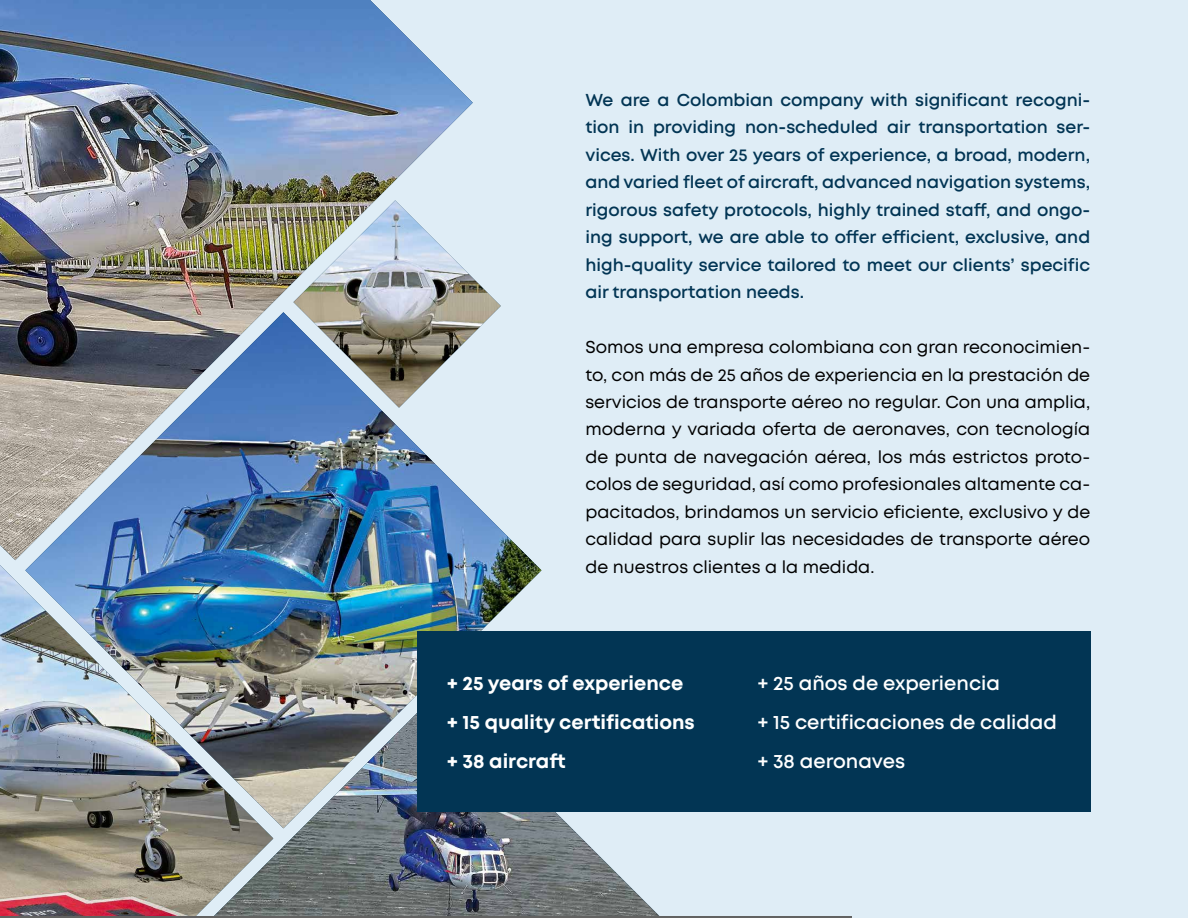
<style>
.page{position:relative;width:1188px;height:918px;background:#dfedf6}
.page>*{position:absolute;margin:0;border:0;box-sizing:border-box;transform-origin:0 0}
.t1{font:600 19.5px/39px "Mont";color:#fff}
.t2{font:700 19.5px/39px "Mont";color:#fff}
.t3{font:17.25px/27.5px "Mont";color:#000;text-align:justify}
.t4{font:600 17.25px/27.5px "Mont";color:#023554;text-align:justify}
</style>
<div class="page">
<img style="left:273px;top:812px;width:388px;height:105px">
<img style="left:0;top:0;width:473px;height:560px">
<img style="left:25px;top:312px;width:516px;height:516px">
<img style="left:293px;top:200px;width:208px;height:208px">
<img style="left:0;top:565px;width:273px;height:352px">
<div style="left:417px;top:632px;width:673px;height:180px;background:#023554"></div>
<hr style="left:0;top:917px;width:851px;height:1px;background:#626261">
<p class="t4" style="left:585px;top:86px;width:506px">We are a Colombian company with significant recogni&shy;tion in providing non-scheduled air transportation ser&shy;vices. With over 25 years of experience, a broad, modern, and varied fleet of aircraft, advanced navigation systems, rigorous safety protocols, highly trained staff, and ongo&shy;ing support, we are able to offer efficient, exclusive, and high-quality service tailored to meet our clients’ specific air transportation needs.</p>
<p class="t3" style="left:585px;top:333px;width:506px">Somos una empresa colombiana con gran reconocimien&shy;to, con más de 25 años de experiencia en la prestación de servicios de transporte aéreo no regular. Con una amplia, moderna y variada oferta de aeronaves, con tecnología de punta de navegación aérea, los más estrictos proto&shy;colos de seguridad, así como profesionales altamente ca&shy;pacitados, brindamos un servicio eficiente, exclusivo y de calidad para suplir las necesidades de transporte aéreo de nuestros clientes a la medida.</p>
<p class="t2" style="left:447px;top:663px;width:249px">+ 25 years of experience + 15 quality certifications + 38 aircraft</p>
<p class="t1" style="left:758px;top:663px;width:301px">+ 25 años de experiencia<br>+ 15 certificaciones de calidad + 38 aeronaves</p>
</div>
